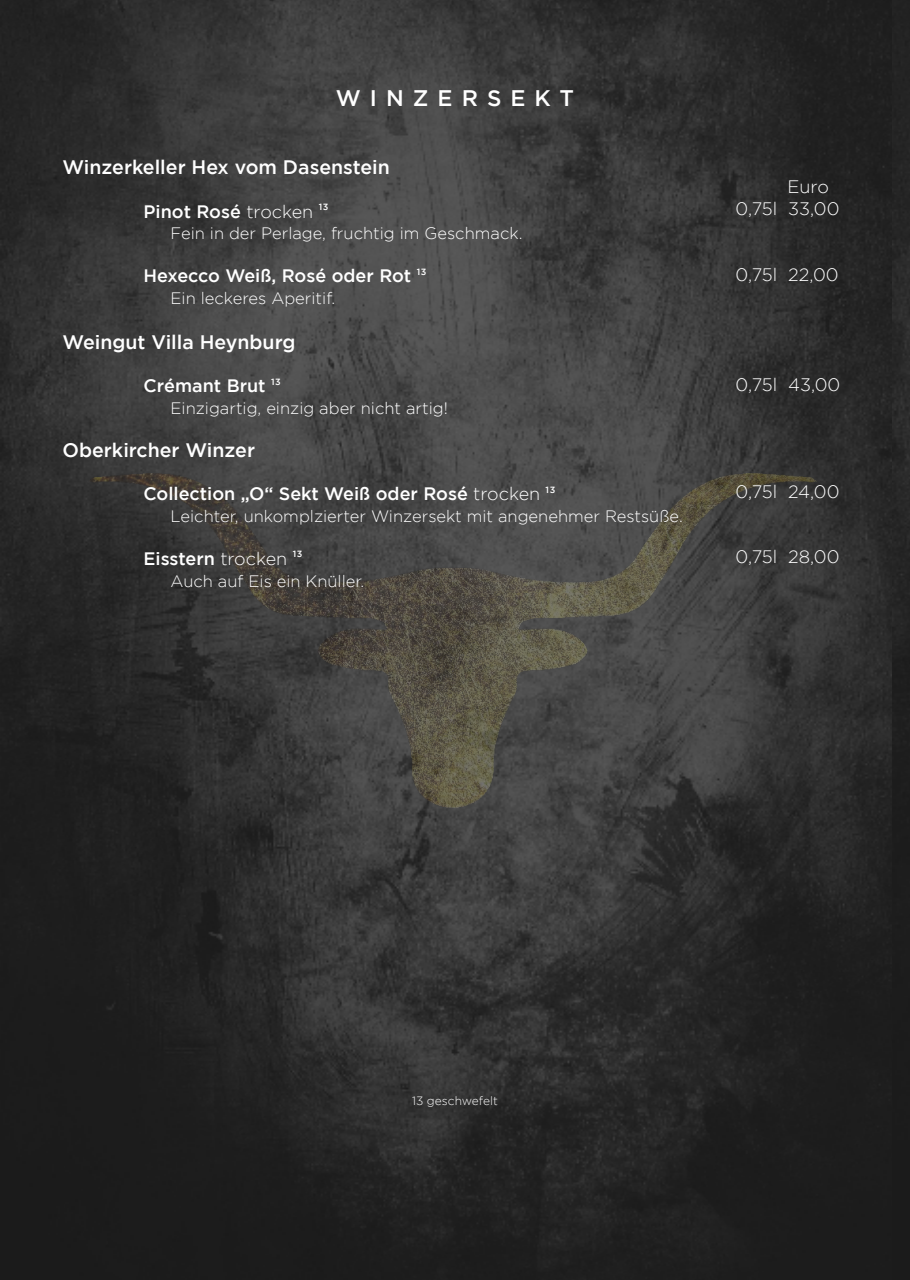
<style>
.page{position:relative;width:910px;height:1280px;background:#fff}
.page>*{position:absolute;margin:0;border:0;box-sizing:border-box;transform-origin:0 0}
.t1{font:500 22.5px "Gotham";letter-spacing:.4em;color:#fff}
.t2{font:500 19.5px "Gotham";color:#fff}
.t3{font:500 18px "Gotham";color:#fff}
.t4{font:300 18px/21.6px "Gotham";color:#fff}
.t5{font:300 16.5px "Gotham";color:#fff}
.t6{font:300 12px "Gotham";color:#fff}
.s1{font-weight:300}
</style>
<div class="page">
<img style="left:0;top:0;width:893px;height:1280px">
<img style="left:63px;top:252px;width:784px;height:776px">
<img style="left:893px;top:0;width:17px;height:1280px">
<h1 class="t1" style="left:336px;top:85px;width:240px">WINZERSEKT</h1>
<p class="t2" style="left:63px;top:156px;width:329px">Winzerkeller Hex vom Dasenstein</p>
<p class="t3" style="left:144px;top:201px;width:186px">Pinot Rosé <span class="s1">trocken</span> <sup>13</sup></p>
<p class="t5" style="left:171px;top:224px;width:353px">Fein in der Perlage, fruchtig im Geschmack.</p>
<p class="t3" style="left:144px;top:266px;width:284px">Hexecco Weiß, Rosé oder Rot <sup>13</sup></p>
<p class="t5" style="left:171px;top:289px;width:166px">Ein leckeres Aperitif.</p>
<p class="t2" style="left:63px;top:331px;width:235px">Weingut Villa Heynburg</p>
<p class="t3" style="left:144px;top:376px;width:139px">Crémant Brut <sup>13</sup></p>
<p class="t5" style="left:171px;top:399px;width:279px">Einzigartig, einzig aber nicht artig!</p>
<p class="t2" style="left:63px;top:439px;width:194px">Oberkircher Winzer</p>
<p class="t3" style="left:144px;top:484px;width:413px">Collection „O“ Sekt Weiß oder Rosé <span class="s1">trocken</span> <sup>13</sup></p>
<p class="t5" style="left:171px;top:507px;width:514px">Leichter, unkomplzierter Winzersekt mit angenehmer Restsüße.</p>
<p class="t3" style="left:144px;top:548px;width:160px">Eisstern <span class="s1">trocken</span> <sup>13</sup></p>
<p class="t5" style="left:171px;top:572px;width:195px">Auch auf Eis ein Knüller.</p>
<p class="t4" style="left:736px;top:176px;width:105px;text-indent:52px">Euro<br>0,75l 33,00</p>
<p class="t4" style="left:736px;top:264px;width:105px">0,75l 22,00</p>
<p class="t4" style="left:736px;top:374px;width:106px">0,75l 43,00</p>
<p class="t4" style="left:736px;top:480px;width:105px">0,75l 24,00</p>
<p class="t4" style="left:736px;top:545px;width:105px">0,75l 28,00</p>
<p class="t6" style="left:412px;top:1094px;width:87px">13 geschwefelt</p>
</div>
